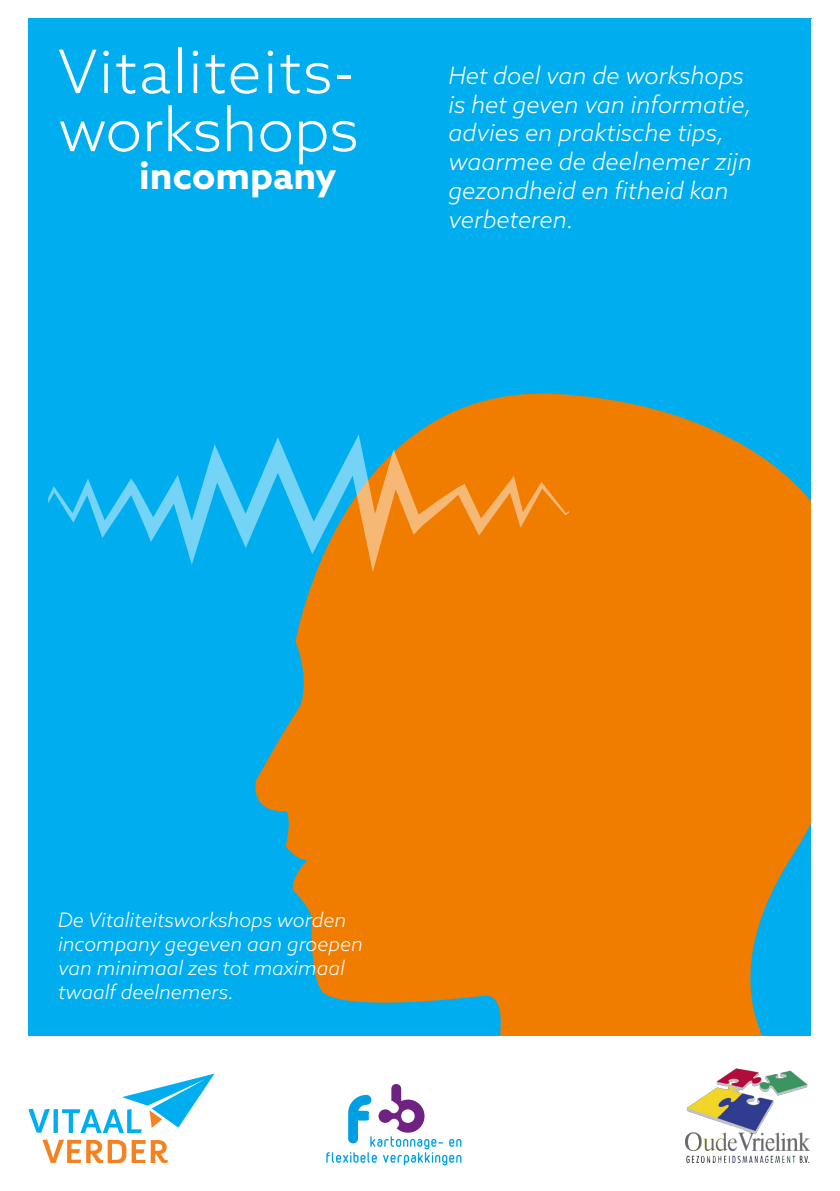
<style>
.page{position:relative;width:840px;height:1191px;background:#fff}
.page>*{position:absolute;margin:0;border:0;box-sizing:border-box;transform-origin:0 0}
.t1{font:300 60px/58px "Azo Sans";letter-spacing:.025em;color:#fff}
.t2{font:700 38px "Azo Sans";color:#fff}
.t3{font:italic 300 24px/28.8px "Azo Sans";color:#fff}
.t4{font:italic 300 20px/24px "Azo Sans";color:#fff}
</style>
<div class="page">
<div style="left:28px;top:18px;width:783px;height:1018px;background:#00aeef"></div>
<svg style="left:255px;top:393px;width:556px;height:643px;fill:#f07c00"></svg>
<img style="left:685px;top:1068px;width:124px;height:94px">
<svg style="left:48px;top:434px;width:520px;height:138px"></svg>
<svg style="left:28px;top:1073px;width:186px;height:60px"></svg>
<svg style="left:42px;top:1139px;width:103px;height:24px"></svg>
<svg style="left:151px;top:1140px;width:17px;height:23px"></svg>
<svg style="left:326px;top:1084px;width:135px;height:81px"></svg>
<p class="t1" style="left:58px;top:42px;width:302px">Vitaliteits&shy;workshops</p>
<p class="t2" style="left:139px;top:150px;width:198px">incompany</p>
<p class="t3" style="left:448px;top:60px;width:305px">Het doel van de workshops is het geven van informatie, advies en praktische tips, waarmee de deelnemer zijn gezondheid en fitheid kan verbeteren.</p>
<p class="t4" style="left:58px;top:907px;width:306px">De Vitaliteitsworkshops worden incompany gegeven aan groepen van minimaal zes tot maximaal twaalf deelnemers.</p>
</div>
